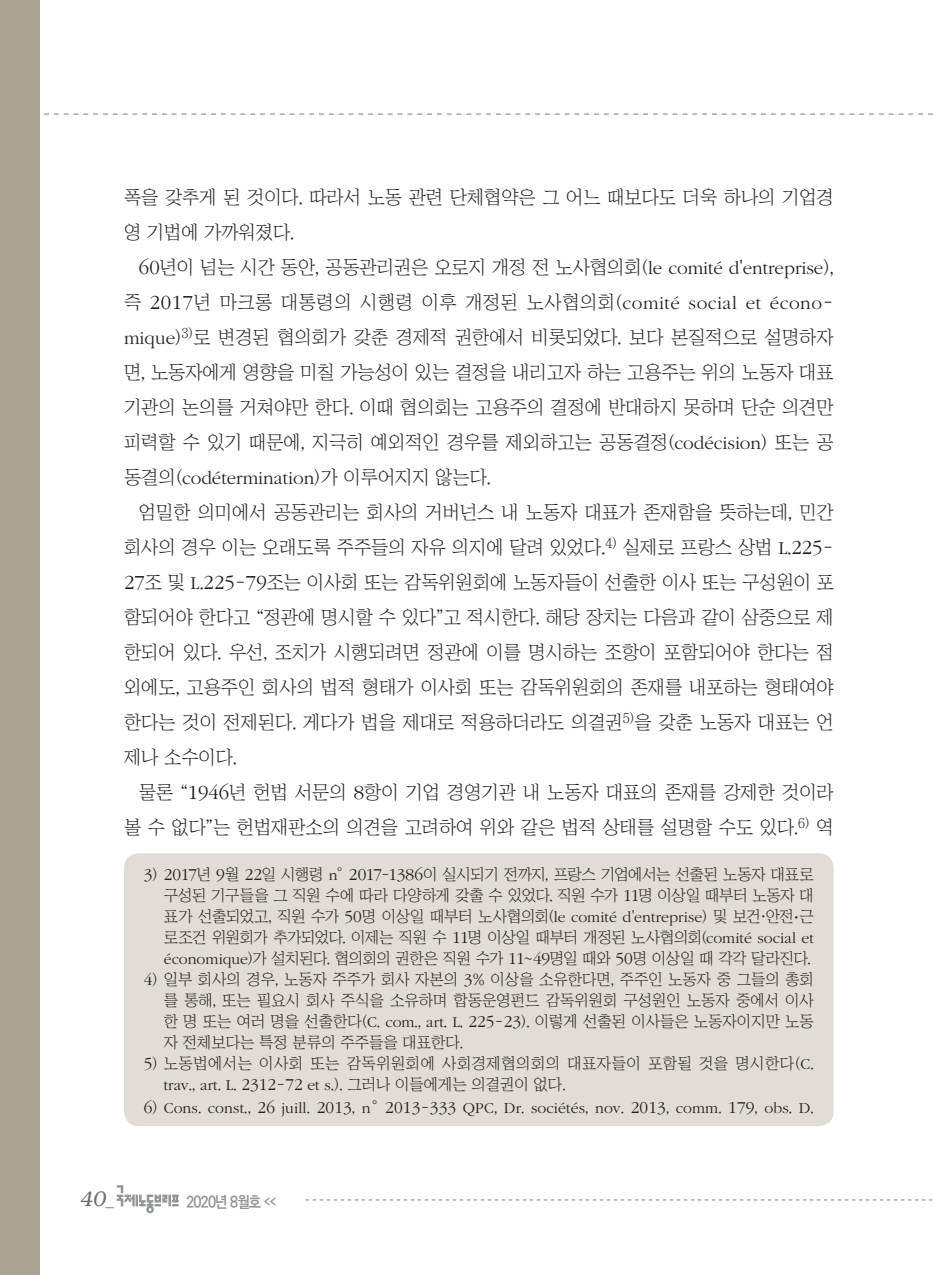
<style>
.page{position:relative;width:933px;height:1275px;background:#fff}
.page>*{position:absolute;margin:0;border:0;box-sizing:border-box;transform-origin:0 0}
.t1{font:italic 300 21px "Bookman";color:#6c6d70}
.본문{font:18.9px/35px "Chosunilbo NM";color:#231f20;text-align:justify}
.각주{font:15.75px/21px "Chosunilbo NM";color:#231f20;text-align:justify}
.각주-2{font:15.75px/21px "Chosunilbo NM";letter-spacing:.03em;color:#231f20}
.각주-3{font:300 15.75px "ITC Garamond Std";letter-spacing:.01em;color:#231f20}
.t2{font:700 15.75px "Ko Pub Dotum";letter-spacing:-.055em;color:#939598;scale:.9 1}
.s1{font-family:"ITC Garamond Std";font-weight:300;font-size:20.82px}
.s2{font-family:"ITC Garamond Std";font-weight:300}
.s3{font-family:"ITC Garamond Std";font-weight:300;font-size:17.32px}
.s4{font-size:17.32px}
.s5{font-family:"Chosunilbo NM";font-weight:400}
.s6{font-family:"Helvetica";font-weight:400;font-style:normal;font-size:17.5px}
.s7{font-size:7.88px}
</style>
<div class="page">
<svg style="left:44px;top:113px;width:889px;height:2px"></svg>
<div style="left:0;top:0;width:40px;height:1275px;background:#aaa291"></div>
<svg style="left:306px;top:1199px;width:626px;height:1px"></svg>
<svg style="left:117px;top:1185px;width:62px;height:28px"></svg>
<div style="left:124px;top:853px;width:709px;height:273px;background:#e1dcd5;border-radius:15px"></div>
<p class="본문" style="left:124px;top:179px;width:711px">폭을 갖추게 된 것이다. 따라서 노동 관련 단체협약은 그 어느 때보다도 더욱 하나의 기업경 영 기법에 가까워졌다.</p>
<p class="본문" style="left:124px;top:249px;width:711px;text-indent:15px"><span class="s1">60</span>년이 넘는 시간 동안, 공동관리권은 오로지 개정 전 노사협의회(<span class="s2">le comité d</span>'<span class="s2">entreprise</span>), 즉 <span class="s1">2017</span>년 마크롱 대통령의 시행령 이후 개정된 노사협의회(<span class="s2">comité social et écono&shy;mique</span>)<sup>3)</sup>로 변경된 협의회가 갖춘 경제적 권한에서 비롯되었다. 보다 본질적으로 설명하자 면, 노동자에게 영향을 미칠 가능성이 있는 결정을 내리고자 하는 고용주는 위의 노동자 대표 기관의 논의를 거쳐야만 한다. 이때 협의회는 고용주의 결정에 반대하지 못하며 단순 의견만 피력할 수 있기 때문에, 지극히 예외적인 경우를 제외하고는 공동결정(<span class="s2">codécision</span>) 또는 공 동결의(<span class="s2">codétermination</span>)가 이루어지지 않는다.</p>
<p class="본문" style="left:124px;top:494px;width:711px;text-indent:15px">엄밀한 의미에서 공동관리는 회사의 거버넌스 내 노동자 대표가 존재함을 뜻하는데, 민간 회사의 경우 이는 오래도록 주주들의 자유 의지에 달려 있었다.<sup>4)</sup> 실제로 프랑스 상법 <span class="s2">L</span>.<span class="s1">225</span>- <span class="s1">27</span>조 및 <span class="s2">L</span>.<span class="s1">225</span>-<span class="s1">79</span>조는 이사회 또는 감독위원회에 노동자들이 선출한 이사 또는 구성원이 포 함되어야 한다고 “정관에 명시할 수 있다”고 적시한다. 해당 장치는 다음과 같이 삼중으로 제 한되어 있다. 우선, 조치가 시행되려면 정관에 이를 명시하는 조항이 포함되어야 한다는 점 외에도, 고용주인 회사의 법적 형태가 이사회 또는 감독위원회의 존재를 내포하는 형태여야 한다는 것이 전제된다. 게다가 법을 제대로 적용하더라도 의결권<sup>5)</sup>을 갖춘 노동자 대표는 언 제나 소수이다.</p>
<p class="본문" style="left:124px;top:774px;width:711px;text-align:right">물론 “<span class="s1">1946</span>년 헌법 서문의 <span class="s1">8</span>항이 기업 경영기관 내 노동자 대표의 존재를 강제한 것이라 볼 수 없다”는 헌법재판소의 의견을 고려하여 위와 같은 법적 상태를 설명할 수도 있다.<sup>6)</sup> 역</p>
<p class="각주" style="left:164px;top:864px;width:651px;text-indent:-20px"><span class="s3">3</span>) <span class="s3">2017</span>년 <span class="s3">9</span>월 <span class="s3">22</span>일 시행령 <span class="s2">n</span>° <span class="s3">2017</span>-<span class="s3">1386</span>이 실시되기 전까지, 프랑스 기업에서는 선출된 노동자 대표로 구성된 기구들을 그 직원 수에 따라 다양하게 갖출 수 있었다. 직원 수가 <span class="s3">11</span>명 이상일 때부터 노동자 대 표가 선출되었고, 직원 수가 <span class="s3">50</span>명 이상일 때부터 노사협의회(<span class="s2">le comité d</span>'<span class="s2">entreprise</span>) 및 보건·안전⋅근 로조건 위원회가 추가되었다. 이제는 직원 수 <span class="s3">11</span>명 이상일 때부터 개정된 노사협의회(<span class="s2">comité social et économique</span>)가 설치된다. 협의회의 권한은 직원 수가 <span class="s3">11</span>~<span class="s3">49</span>명일 때와 <span class="s3">50</span>명 이상일 때 각각 달라진다.</p>
<p class="각주" style="left:164px;top:969px;width:651px;text-indent:-20px"><span class="s3">4</span>) 일부 회사의 경우, 노동자 주주가 회사 자본의 <span class="s3">3</span>% 이상을 소유한다면, 주주인 노동자 중 그들의 총회 를 통해, 또는 필요시 회사 주식을 소유하며 합동운영펀드 감독위원회 구성원인 노동자 중에서 이사 한 명 또는 여러 명을 선출한다(<span class="s2">C</span>. <span class="s2">com</span>., <span class="s2">art</span>. <span class="s2">L</span>. <span class="s3">225</span>-<span class="s3">23</span>). 이렇게 선출된 이사들은 노동자이지만 노동 자 전체보다는 특정 분류의 주주들을 대표한다.</p>
<p class="각주-2" style="left:164px;top:1053px;width:651px;text-indent:-20px"><span class="s3">5</span>) 노동법에서는 이사회 또는 감독위원회에 사회경제협의회의 대표자들이 포함될 것을 명시한다(<span class="s2">C</span>. <span class="s2">trav</span>., <span class="s2">art</span>. <span class="s2">L</span>. <span class="s3">2312</span>-<span class="s3">72</span> <span class="s2">et s</span>.). 그러나 이들에게는 의결권이 없다.</p>
<p class="각주-3" style="left:144px;top:1100px;width:671px"><span class="s4">6</span><span class="s5">)</span> Cons<span class="s5">.</span> const<span class="s5">.,</span> <span class="s4">26</span> juill<span class="s5">.</span> <span class="s4">2013</span><span class="s5">,</span> n<span class="s5">°</span> <span class="s4">2013</span><span class="s5">-</span><span class="s4">333</span> QPC<span class="s5">,</span> Dr<span class="s5">.</span> sociétés<span class="s5">,</span> nov<span class="s5">.</span> <span class="s4">2013</span><span class="s5">,</span> comm<span class="s5">.</span> <span class="s4">179</span><span class="s5">,</span> obs<span class="s5">.</span> D<span class="s5">.</span></p>
<p class="t1" style="left:79px;top:1187px;width:36px">40<span class="s6">_</span></p>
<p class="t2" style="left:186px;top:1194px;width:101px">2020년 8월호 <span class="s7">&lt;&lt;</span></p>
</div>
